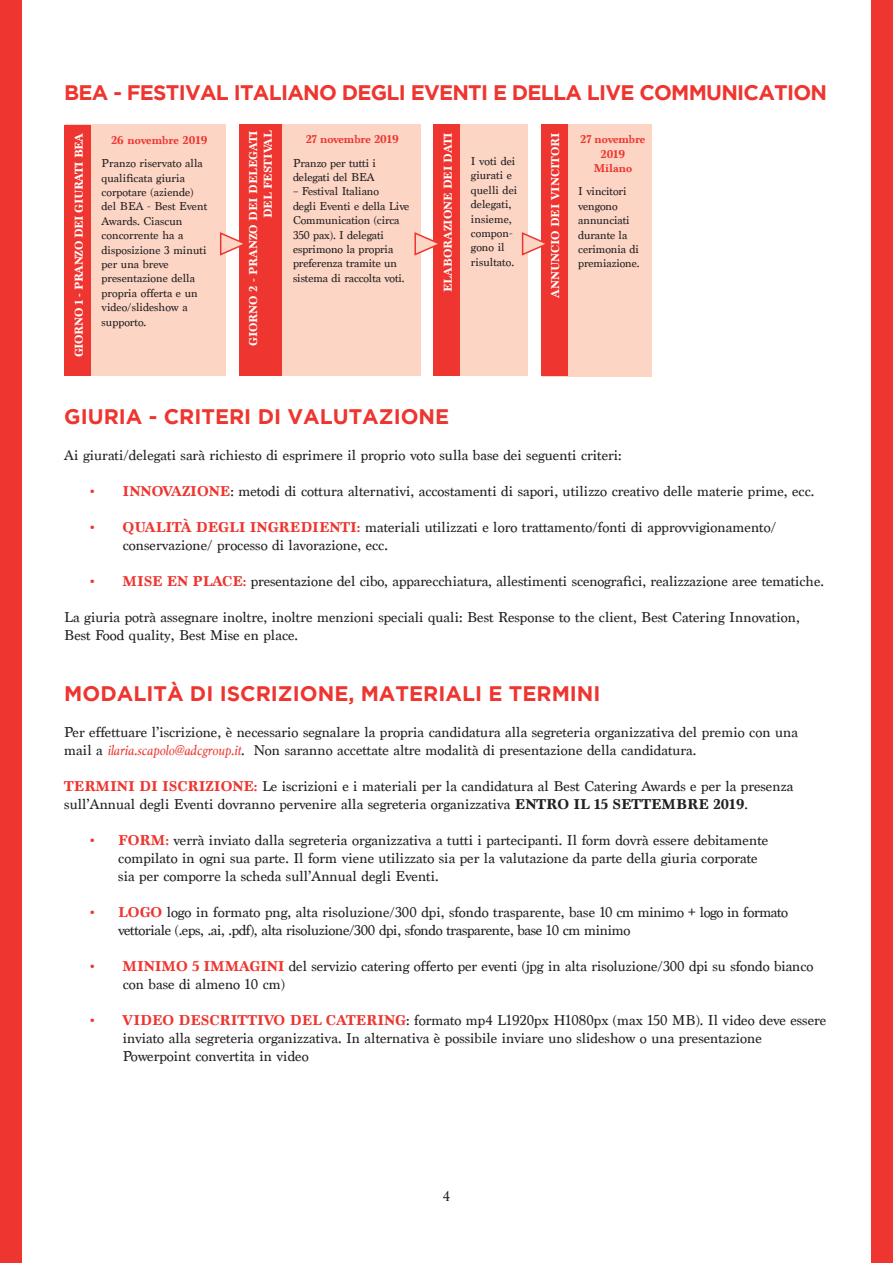
<style>
.page{position:relative;width:893px;height:1263px;background:#fff}
.page>*{position:absolute;margin:0;border:0;box-sizing:border-box;transform-origin:0 0}
.t1{font:700 21px "Gotham";color:#ee352f}
.t2{font:700 21px "Gotham";letter-spacing:-.035em;color:#ee352f}
.t3{font:15px/18px "Marion";color:#231f20}
.t4{font:15px "Marion";letter-spacing:-.025em;color:#231f20}
.t5{font:12px/14.4px "Marion";color:#231f20}
.t6{font:700 12px "Marion";color:#fff}
.t7{font:700 12px/14.4px "Marion";letter-spacing:-.01em;color:#ee352f;text-align:center}
.t8{font:700 12px "Marion";letter-spacing:-.025em;color:#fff}
.s1{font-weight:700;color:#ee352f}
.s2{font-style:italic;color:#ee352f}
.s3{font-weight:700}
</style>
<div class="page">
<div style="left:872px;top:0;width:21px;height:1263px;background:#ee352f"></div>
<div style="left:0;top:0;width:21px;height:1263px;background:#ee352f"></div>
<div style="left:65px;top:124px;width:161px;height:252px;background:#fcd5c5"></div>
<div style="left:64px;top:125px;width:27px;height:251px;background:#ee352f"></div>
<div style="left:260px;top:124px;width:160px;height:252px;background:#fcd5c5"></div>
<div style="left:239px;top:124px;width:43px;height:252px;background:#ee352f"></div>
<svg style="left:220px;top:232px;width:23px;height:24px"></svg>
<div style="left:434px;top:124px;width:94px;height:252px;background:#fcd5c5"></div>
<div style="left:433px;top:124px;width:27px;height:252px;background:#ee352f"></div>
<svg style="left:414px;top:231px;width:24px;height:26px"></svg>
<div style="left:542px;top:124px;width:110px;height:253px;background:#fcd5c5"></div>
<div style="left:541px;top:124px;width:27px;height:252px;background:#ee352f"></div>
<svg style="left:521px;top:232px;width:24px;height:24px"></svg>
<p class="t2" style="left:64px;top:81px;width:764px">BEA - FESTIVAL ITALIANO DEGLI EVENTI E DELLA LIVE COMMUNICATION</p>
<p class="t7" style="left:111px;top:133px;width:98px">26 novembre 2019</p>
<p class="t5" style="left:102px;top:156px;width:107px">Pranzo riservato alla qualificata giuria corpotare (aziende) del BEA - Best Event<br>Awards. Ciascun</p>
<p class="t5" style="left:102px;top:228px;width:83px">concorrente ha a</p>
<p class="t5" style="left:102px;top:243px;width:106px">disposizione 3 minuti per una breve</p>
<p class="t5" style="left:102px;top:271px;width:98px">presentazione della propria offerta e un video/slideshow a supporto.</p>
<p class="t6" style="left:246px;top:346px;width:217px;rotate:-90deg">GIORNO 2 - PRANZO DEI DELEGATI</p>
<p class="t6" style="left:261px;top:218px;width:90px;rotate:-90deg">DEL FESTIVAL</p>
<p class="t6" style="left:548px;top:298px;width:167px;rotate:-90deg">ANNUNCIO DEI VINCITORI</p>
<p class="t6" style="left:441px;top:292px;width:161px;rotate:-90deg">ELABORAZIONE DEI DATI</p>
<p class="t7" style="left:580px;top:132px;width:67px">27 novembre<br>2019</p>
<p class="t8" style="left:72px;top:357px;width:226px;rotate:-90deg">GIORNO 1 - PRANZO DEI GIURATI BEA</p>
<p class="t7" style="left:306px;top:132px;width:94px">27 novembre 2019</p>
<p class="t5" style="left:471px;top:154px;width:48px">I voti dei giurati e quelli dei delegati, insieme, compon&shy;gono il risultato.</p>
<p class="t5" style="left:293px;top:156px;width:85px">Pranzo per tutti i</p>
<p class="t5" style="left:293px;top:170px;width:83px">delegati del BEA</p>
<p class="t5" style="left:293px;top:184px;width:118px">– Festival Italiano<br>degli Eventi e della Live<br>Communication (circa<br>350 pax). I delegati esprimono la propria preferenza tramite un sistema di raccolta voti.</p>
<p class="t7" style="left:594px;top:161px;width:40px">Milano</p>
<p class="t5" style="left:578px;top:184px;width:50px">I vincitori vengono</p>
<p class="t5" style="left:578px;top:213px;width:63px">annunciati durante la cerimonia di premiazione.</p>
<p class="t1" style="left:64px;top:404px;width:386px">GIURIA - CRITERI DI VALUTAZIONE</p>
<p class="t3" style="left:64px;top:446px;width:559px">Ai giurati/delegati sarà richiesto di esprimere il proprio voto sulla base dei seguenti criteri:</p>
<p class="t3" style="left:90px;top:482px;width:725px"><span class="s1">• INNOVAZIONE</span>: metodi di cottura alternativi, accostamenti di sapori, utilizzo creativo delle materie prime, ecc.</p>
<p class="t3" style="left:123px;top:518px;width:655px;text-indent:-32px"><span class="s1">• QUALITÀ DEGLI INGREDIENTI:</span> materiali utilizzati e loro trattamento/fonti di approvvigionamento/ conservazione/ processo di lavorazione, ecc.</p>
<p class="t3" style="left:90px;top:572px;width:735px"><span class="s1">• MISE EN PLACE:</span> presentazione del cibo, apparecchiatura, allestimenti scenografici, realizzazione aree tematiche.</p>
<p class="t3" style="left:64px;top:608px;width:737px">La giuria potrà assegnare inoltre, inoltre menzioni speciali quali: Best Response to the client, Best Catering Innovation,<br>Best Food quality, Best Mise en place.</p>
<p class="t1" style="left:64px;top:681px;width:538px">MODALITÀ DI ISCRIZIONE, MATERIALI E TERMINI</p>
<p class="t3" style="left:64px;top:723px;width:735px">Per effettuare l’iscrizione, è necessario segnalare la propria candidatura alla segreteria organizzativa del premio con una mail a <span class="s2">ilaria.scapolo@adcgroup.it</span>. Non saranno accettate altre modalità di presentazione della candidatura.</p>
<p class="t3" style="left:64px;top:777px;width:730px"><span class="s1">TERMINI DI ISCRIZIONE:</span> Le iscrizioni e i materiali per la candidatura al Best Catering Awards e per la presenza sull’Annual degli Eventi dovranno pervenire alla segreteria organizzativa <span class="s3">ENTRO IL 15 SETTEMBRE 2019</span>.</p>
<p class="t3" style="left:90px;top:831px;width:679px"><span class="s1">• FORM:</span> verrà inviato dalla segreteria organizzativa a tutti i partecipanti. Il form dovrà essere debitamente</p>
<p class="t3" style="left:118px;top:849px;width:641px">compilato in ogni sua parte. Il form viene utilizzato sia per la valutazione da parte della giuria corporate</p>
<p class="t3" style="left:118px;top:867px;width:322px">sia per comporre la scheda sull’Annual degli Eventi.</p>
<p class="t3" style="left:90px;top:903px;width:699px"><span class="s1">• LOGO</span> logo in formato png, alta risoluzione/300 dpi, sfondo trasparente, base 10 cm minimo + logo in formato</p>
<p class="t4" style="left:118px;top:921px;width:514px">vettoriale (.eps, .ai, .pdf), alta risoluzione/300 dpi, sfondo trasparente, base 10 cm minimo</p>
<p class="t3" style="left:90px;top:957px;width:725px"><span class="s1">• MINIMO 5 IMMAGINI</span> del servizio catering offerto per eventi (jpg in alta risoluzione/300 dpi su sfondo bianco</p>
<p class="t3" style="left:123px;top:975px;width:164px">con base di almeno 10 cm)</p>
<p class="t3" style="left:90px;top:1011px;width:737px"><span class="s1">• VIDEO DESCRITTIVO DEL CATERING</span>: formato mp4 L1920px H1080px (max 150 MB). Il video deve essere</p>
<p class="t3" style="left:123px;top:1029px;width:640px">inviato alla segreteria organizzativa. In alternativa è possibile inviare uno slideshow o una presentazione</p>
<p class="t3" style="left:123px;top:1047px;width:187px">Powerpoint convertita in video</p>
<p class="t3" style="left:443px;top:1187px;width:9px">4</p>
</div>
